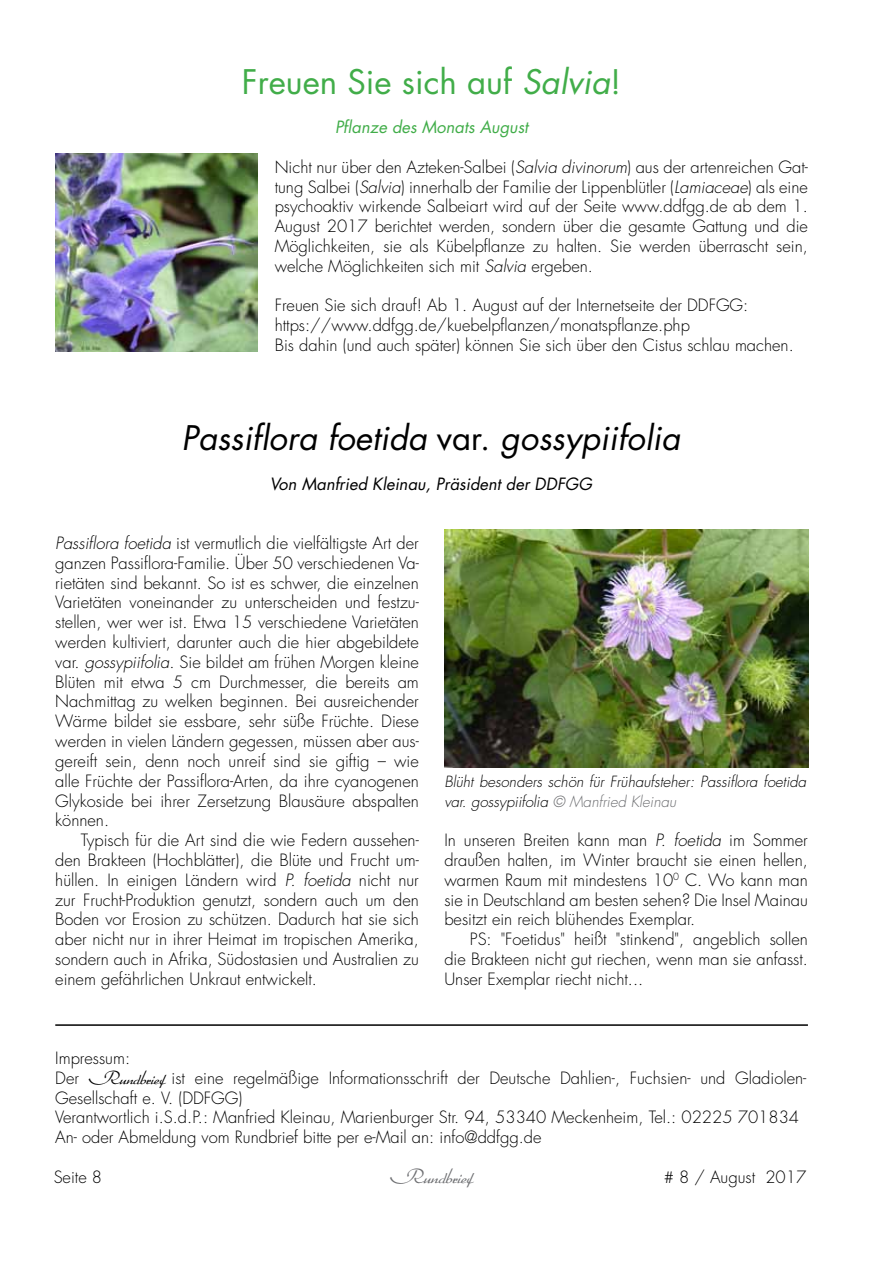
<style>
.page{position:relative;width:893px;height:1263px;background:#fff}
.page>*{position:absolute;margin:0;border:0;box-sizing:border-box;transform-origin:0 0}
.t1{font:italic 33px "Futura Std";color:#000}
.t2{font:33px "Futura Std";color:#41ad49}
.t3{font:300 19.5px "Arabella Pro";color:#6d6e71}
.t4{font:300 16.5px/19.8px "Futura Std";color:#000;text-align:justify}
.t5{font:italic 16.5px "Futura Std";color:#000}
.t6{font:italic 16.5px "Futura Std";color:#41ad49}
.t7{font:italic 300 15px/19.8px "Futura Std";color:#000}
.s1{font-style:italic}
.s2{font-style:normal}
.s3{color:#6d6e71}
.s4{font-family:"Arabella Pro";font-size:18px}
</style>
<div class="page">
<hr style="left:55px;top:1024px;width:753px;height:2px;background:#000">
<img style="left:55px;top:153px;width:203px;height:198px">
<img style="left:444px;top:529px;width:364px;height:238px">
<h1 class="t2" style="left:242px;top:60px;width:381px">Freuen Sie sich auf <span class="s1">Salvia</span>!</h1>
<p class="t6" style="left:335px;top:117px;width:195px">Pflanze des Monats August</p>
<p class="t4" style="left:275px;top:157px;width:535px">Nicht nur über den Azteken-Salbei (<span class="s1">Salvia divinorum</span>) aus der artenreichen Gat&shy;tung Salbei (<span class="s1">Salvia</span>) innerhalb der Familie der Lippenblütler (<span class="s1">Lamiaceae</span>) als eine psychoaktiv wirkende Salbeiart wird auf der Seite www.ddfgg.de ab dem 1.<br>August 2017 berichtet werden, sondern über die gesamte Gattung und die Möglichkeiten, sie als Kübelpflanze zu halten. Sie werden überrascht sein, welche Möglichkeiten sich mit <span class="s1">Salvia</span> ergeben.</p>
<p class="t4" style="left:275px;top:296px;width:521px;text-align:left">Freuen Sie sich drauf! Ab 1. August auf der Internetseite der DDFGG: https://www.ddfgg.de/kuebelpflanzen/monatspflanze.php<br>Bis dahin (und auch später) können Sie sich über den Cistus schlau machen.</p>
<h1 class="t1" style="left:181px;top:417px;width:500px">Passiflora foetida <span class="s2">var.</span> gossypiifolia</h1>
<p class="t5" style="left:270px;top:473px;width:324px">Von Manfried Kleinau, Präsident der DDFGG</p>
<p class="t4" style="left:55px;top:534px;width:365px"><span class="s1">Passiflora foetida</span> ist vermutlich die vielfältigste Art der ganzen Passiflora-Familie. Über 50 verschiedenen Va&shy;rietäten sind bekannt. So ist es schwer, die einzelnen Varietäten voneinander zu unterscheiden und festzu&shy;stellen, wer wer ist. Etwa 15 verschiedene Varietäten werden kultiviert, darunter auch die hier abgebildete var. <span class="s1">gossypiifolia</span>. Sie bildet am frühen Morgen kleine Blüten mit etwa 5 cm Durchmesser, die bereits am Nachmittag zu welken beginnen. Bei ausreichender Wärme bildet sie essbare, sehr süße Früchte. Diese werden in vielen Ländern gegessen, müssen aber aus&shy;gereift sein, denn noch unreif sind sie giftig – wie alle Früchte der Passiflora-Arten, da ihre cyanogenen Glykoside bei ihrer Zersetzung Blausäure abspalten können.</p>
<p class="t4" style="left:55px;top:831px;width:365px;text-indent:26px">Typisch für die Art sind die wie Federn aussehen&shy;den Brakteen (Hochblätter), die Blüte und Frucht um&shy;hüllen. In einigen Ländern wird <span class="s1">P. foetida</span> nicht nur zur Frucht-Produktion genutzt, sondern auch um den Boden vor Erosion zu schützen. Dadurch hat sie sich aber nicht nur in ihrer Heimat im tropischen Amerika, sondern auch in Afrika, Südostasien und Australien zu einem gefährlichen Unkraut entwickelt.</p>
<p class="t4" style="left:444px;top:831px;width:365px">In unseren Breiten kann man <span class="s1">P. foetida</span> im Sommer draußen halten, im Winter braucht sie einen hellen, warmen Raum mit mindestens 10<sup>0</sup> C. Wo kann man sie in Deutschland am besten sehen? Die Insel Mainau besitzt ein reich blühendes Exemplar.</p>
<p class="t7" style="left:444px;top:772px;width:363px">Blüht besonders schön für Frühaufsteher: Passiflora foetida var. gossypiifolia <span class="s3">© Manfried Kleinau</span></p>
<p class="t4" style="left:444px;top:930px;width:365px;text-indent:26px">PS: "Foetidus" heißt "stinkend", angeblich sollen die Brakteen nicht gut riechen, wenn man sie anfasst.<br>Unser Exemplar riecht nicht...</p>
<p class="t4" style="left:55px;top:1048px;width:753px;text-align:left">Impressum:<br>Der <span class="s4">Rundbrief</span> ist eine regelmäßige Informationsschrift der Deutsche Dahlien-, Fuchsien- und Gladiolen-Gesellschaft e. V. (DDFGG)<br>Verantwortlich i.S.d.P.: Manfried Kleinau, Marienburger Str. 94, 53340 Meckenheim, Tel.: 02225 701834<br>An- oder Abmeldung vom Rundbrief bitte per e-Mail an: info@ddfgg.de</p>
<p class="t3" style="left:390px;top:1165px;width:84px">Rundbrief</p>
<p class="t4" style="left:54px;top:1167px;width:50px">Seite 8</p>
<p class="t4" style="left:664px;top:1167px;width:144px"># 8 / August 2017</p>
</div>
